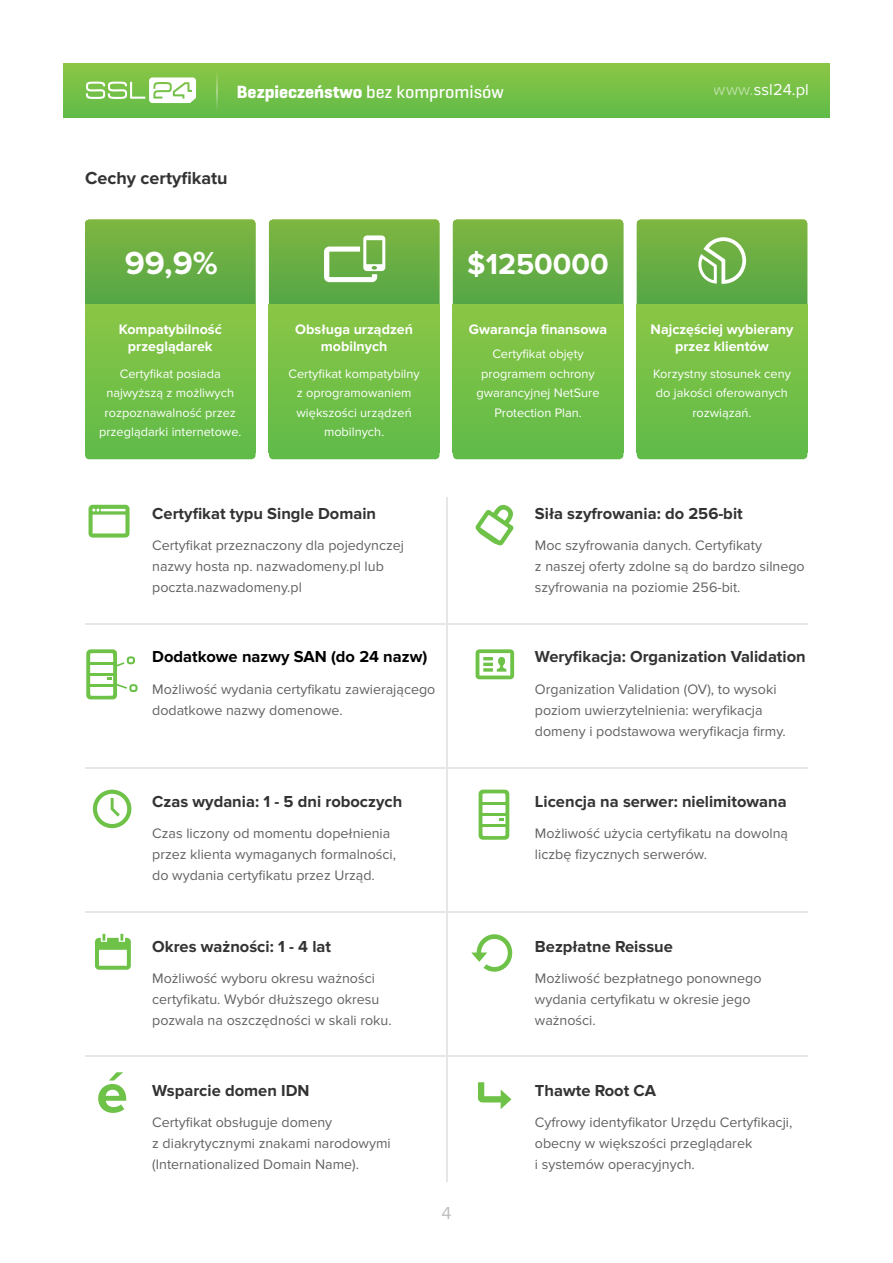
<style>
.page{position:relative;width:893px;height:1263px;background:#fff}
.page>*{position:absolute;margin:0;border:0;box-sizing:border-box;transform-origin:0 0}
.t1{font:700 57px "Proxima Nova";color:#6dc247}
.t2{font:700 33px "Proxima Nova";color:#fff}
.t3{font:700 30px "Proxima Nova";color:#fff}
.t4{font:700 18px "Geogrotesque";color:#fff}
.t5{font:700 18px "Proxima Nova";color:#333}
.t6{font:18px "Proxima Nova";color:#bcbec0}
.t7{font:700 16.5px "Proxima Nova";color:#333}
.t8{font:700 16.5px "Proxima Nova";color:#000}
.t9{font:16.5px "Proxima Nova";color:#fff}
.t10{font:14.25px/21px "Proxima Nova";color:#626262}
.t11{font:700 14.25px/17.1px "Proxima Nova";color:#fff;text-align:center}
.t12{font:12.75px/19.5px "Proxima Nova";color:#fff;text-align:center}
.s1{font-weight:500}
</style>
<div class="page">
<div style="left:64px;top:64px;width:765px;height:54px;background:linear-gradient(to bottom,#8bc645,#61bb49)"></div>
<svg style="left:86px;top:77px;width:110px;height:26px"></svg>
<svg style="left:216px;top:72px;width:1px;height:38px"></svg>
<svg style="left:478px;top:1082px;width:33px;height:27px"></svg>
<hr style="left:447px;top:497px;width:1px;height:685px;background:#e6e6e6">
<hr style="left:85px;top:623px;width:723px;height:1px;background:#e6e6e6">
<hr style="left:85px;top:911px;width:723px;height:2px;background:#e6e6e6">
<hr style="left:85px;top:767px;width:723px;height:1px;background:#e6e6e6">
<hr style="left:85px;top:1056px;width:723px;height:1px;background:#e6e6e6">
<svg style="left:89px;top:505px;width:41px;height:32px"></svg>
<svg style="left:475px;top:504px;width:39px;height:42px"></svg>
<svg style="left:85px;top:219px;width:171px;height:240px;background:#6aaf44"></svg>
<div style="left:85px;top:305px;width:171px;height:148px;background:linear-gradient(to bottom,#8bc645,#61bb49)"></div>
<svg style="left:453px;top:219px;width:170px;height:240px;background:#6aaf44"></svg>
<div style="left:453px;top:305px;width:170px;height:148px;background:linear-gradient(to bottom,#8bc645,#61bb49)"></div>
<svg style="left:269px;top:219px;width:170px;height:240px;background:#74bb49"></svg>
<svg style="left:637px;top:219px;width:170px;height:240px;background:#72ba48"></svg>
<svg style="left:93px;top:790px;width:38px;height:38px"></svg>
<svg style="left:95px;top:934px;width:36px;height:36px"></svg>
<svg style="left:471px;top:934px;width:41px;height:38px"></svg>
<svg style="left:479px;top:790px;width:30px;height:50px"></svg>
<svg style="left:129px;top:684px;width:9px;height:8px"></svg>
<svg style="left:86px;top:649px;width:49px;height:50px"></svg>
<svg style="left:476px;top:649px;width:38px;height:30px"></svg>
<p class="t4" style="left:237px;top:80px;width:268px">Bezpieczeństwo <span class="s1">bez kompromisów</span></p>
<p class="t9" style="left:714px;top:80px;width:96px">www.ssl24.pl</p>
<p class="t5" style="left:85px;top:168px;width:144px">Cechy certyfikatu</p>
<h2 class="t2" style="left:125px;top:244px;width:94px">99,9%</h2>
<h3 class="t3" style="left:467px;top:247px;width:143px">$1250000</h3>
<p class="t11" style="left:119px;top:321px;width:105px">Kompatybilność przeglądarek</p>
<p class="t12" style="left:99px;top:364px;width:144px">Certyfikat posiada najwyższą z możliwych rozpoznawalność przez przeglądarki internetowe.</p>
<p class="t11" style="left:295px;top:321px;width:119px">Obsługa urządzeń mobilnych</p>
<p class="t12" style="left:288px;top:364px;width:133px">Certyfikat kompatybilny z oprogramowaniem większości urządzeń mobilnych.</p>
<p class="t11" style="left:469px;top:321px;width:140px">Gwarancja finansowa</p>
<p class="t12" style="left:477px;top:345px;width:124px">Certyfikat objęty programem ochrony gwarancyjnej NetSure<br>Protection Plan.</p>
<p class="t11" style="left:651px;top:321px;width:144px">Najczęściej wybierany przez klientów</p>
<p class="t12" style="left:653px;top:364px;width:139px">Korzystny stosunek ceny do jakości oferowanych rozwiązań.</p>
<p class="t7" style="left:152px;top:504px;width:225px">Certyfikat typu Single Domain</p>
<p class="t10" style="left:152px;top:535px;width:253px">Certyfikat przeznaczony dla pojedynczej nazwy hosta np. nazwadomeny.pl lub poczta.nazwadomeny.pl</p>
<p class="t8" style="left:152px;top:647px;width:277px">Dodatkowe nazwy SAN (do 24 nazw)</p>
<p class="t10" style="left:152px;top:678px;width:285px">Możliwość wydania certyfikatu zawierającego dodatkowe nazwy domenowe.</p>
<h1 class="t1" style="left:96px;top:1060px;width:33px">é</h1>
<p class="t7" style="left:152px;top:792px;width:252px">Czas wydania: 1 - 5 dni roboczych</p>
<p class="t10" style="left:152px;top:823px;width:245px">Czas liczony od momentu dopełnienia przez klienta wymaganych formalności, do wydania certyfikatu przez Urząd.</p>
<p class="t7" style="left:152px;top:936px;width:180px">Okres ważności: 1 - 4 lat</p>
<p class="t10" style="left:152px;top:968px;width:241px">Możliwość wyboru okresu ważności certyfikatu. Wybór dłuższego okresu pozwala na oszczędności w skali roku.</p>
<p class="t7" style="left:152px;top:1081px;width:159px">Wsparcie domen IDN</p>
<p class="t10" style="left:152px;top:1112px;width:240px">Certyfikat obsługuje domeny<br>z diakrytycznymi znakami narodowymi (Internationalized Domain Name).</p>
<p class="t6" style="left:441px;top:1202px;width:12px">4</p>
<p class="t7" style="left:535px;top:504px;width:209px">Siła szyfrowania: do 256-bit</p>
<p class="t10" style="left:535px;top:535px;width:271px">Moc szyfrowania danych. Certyfikaty<br>z naszej oferty zdolne są do bardzo silnego szyfrowania na poziomie 256-bit.</p>
<p class="t7" style="left:535px;top:647px;width:272px">Weryfikacja: Organization Validation</p>
<p class="t10" style="left:535px;top:678px;width:252px">Organization Validation (OV), to wysoki poziom uwierzytelnienia: weryfikacja domeny i podstawowa weryfikacja firmy.</p>
<p class="t7" style="left:535px;top:792px;width:253px">Licencja na serwer: nielimitowana</p>
<p class="t10" style="left:535px;top:823px;width:255px">Możliwość użycia certyfikatu na dowolną liczbę fizycznych serwerów.</p>
<p class="t7" style="left:535px;top:936px;width:139px">Bezpłatne Reissue</p>
<p class="t10" style="left:535px;top:968px;width:228px">Możliwość bezpłatnego ponownego wydania certyfikatu w okresie jego ważności.</p>
<p class="t7" style="left:535px;top:1081px;width:123px">Thawte Root CA</p>
<p class="t10" style="left:535px;top:1112px;width:259px">Cyfrowy identyfikator Urzędu Certyfikacji, obecny w większości przeglądarek<br>i systemów operacyjnych.</p>
</div>
